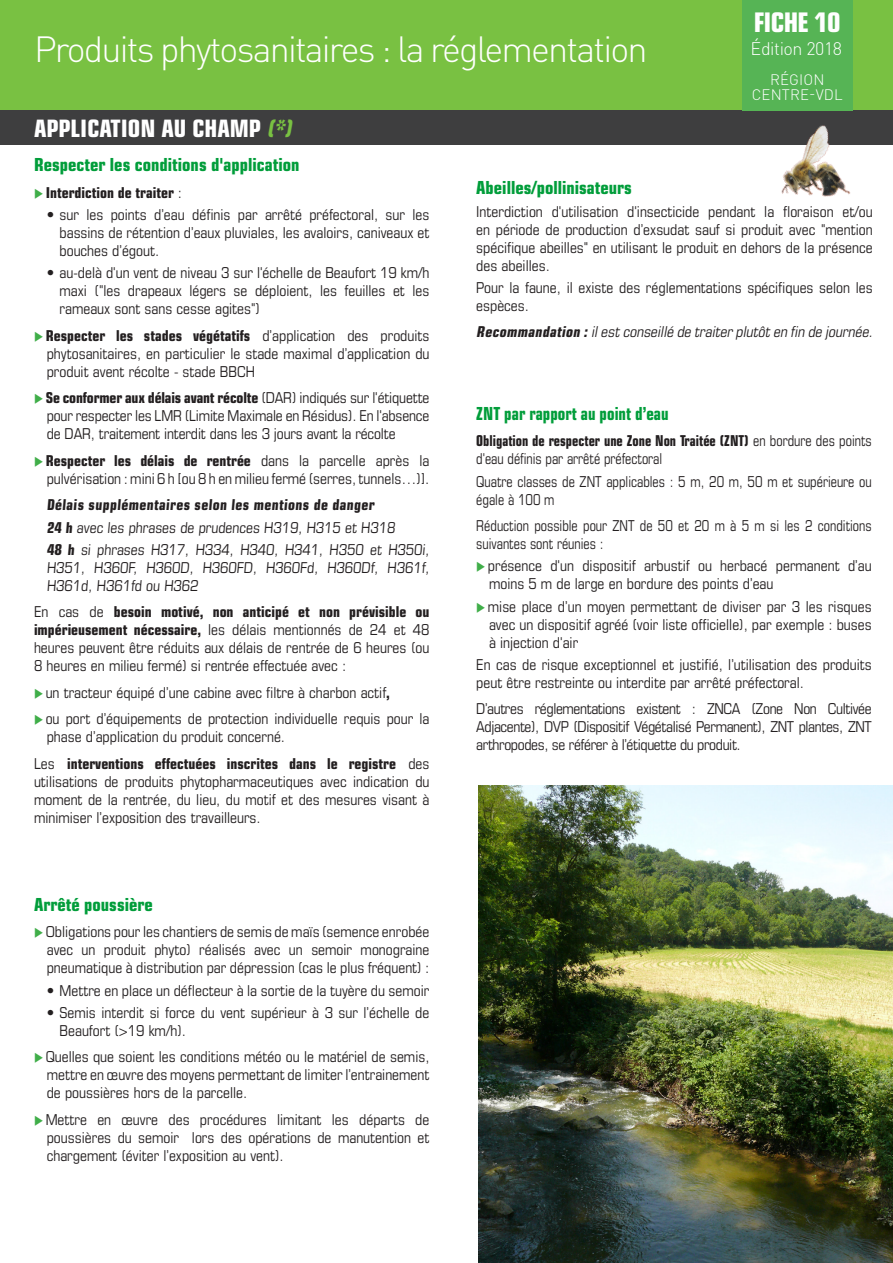
<style>
.page{position:relative;width:893px;height:1263px;background:#fff}
.page>*{position:absolute;margin:0;border:0;box-sizing:border-box;transform-origin:0 0}
.t1{font:300 36px "DIN Pro";letter-spacing:-.05em;color:#fff}
.t2{font:700 condensed 27px "Eurostile LT Std";letter-spacing:-.025em;color:#fff}
.t3{font:700 condensed 24px "Eurostile LT Std";color:#fff}
.t4{font:700 condensed 18px "Eurostile LT Std";color:#019d3a}
.t5{font:700 condensed 18px "Eurostile LT Std";color:#019d3a;scale:.9 1}
.t6{font:300 18px "DIN Pro";letter-spacing:-.025em;color:#fff}
.t7{font:condensed 15px/18px "Eurostile LT Std";color:#231f20;text-align:justify}
.t8{font:condensed 15px/18px "Eurostile LT Std";color:#231f20;scale:.9 1}
.t9{font:italic condensed 15px "Eurostile LT Std";color:#231f20}
.t10{font:700 condensed 15px "Eurostile LT Std";color:#231f20}
.t11{font:300 15px/15px "DIN Pro";letter-spacing:.01em;color:#fff;text-align:center}
.s1{font-style:italic;color:#79c142}
.s2{color:#40ae49}
.s3{font-weight:400}
.s4{font-weight:700}
</style>
<div class="page">
<div style="left:0;top:0;width:893px;height:111px;background:#79c142"></div>
<div style="left:0;top:111px;width:893px;height:34px;background:#3e3e3f"></div>
<div style="left:742px;top:0;width:111px;height:111px;background:#56b455"></div>
<img style="left:478px;top:786px;width:415px;height:477px">
<img style="left:729px;top:110px;width:148px;height:87px">
<h1 class="t1" style="left:34px;top:24px;width:615px">Produits phytosanitaires : la réglementation</h1>
<h3 class="t3" style="left:34px;top:114px;width:264px">APPLICATION AU CHAMP <span class="s1">(*)</span></h3>
<h2 class="t2" style="left:754px;top:6px;width:89px">FICHE 10</h2>
<p class="t6" style="left:751px;top:36px;width:93px">Édition 2018</p>
<p class="t11" style="left:752px;top:71px;width:92px">RÉGION<br>CENTRE-VDL</p>
<p class="t4" style="left:34px;top:154px;width:267px">Respecter les conditions d'application</p>
<p class="t10" style="left:34px;top:183px;width:149px"><span class="s2">◆</span> Interdiction de traiter <span class="s3">:</span></p>
<p class="t7" style="left:60px;top:205px;width:371px;text-indent:-13px">• sur les points d’eau définis par arrêté préfectoral, sur les bassins de rétention d’eaux pluviales, les avaloirs, caniveaux et bouches d’égout.</p>
<p class="t7" style="left:60px;top:264px;width:371px;text-indent:-13px">• au-delà d'un vent de niveau 3 sur l'échelle de Beaufort 19 km/h maxi ("les drapeaux légers se déploient, les feuilles et les rameaux sont sans cesse agites")</p>
<p class="t7" style="left:47px;top:326px;width:384px;text-indent:-13px"><span class="s2">◆</span> <span class="s4">Respecter les stades végétatifs</span> d’application des produits phytosanitaires, en particulier le stade maximal d’application du produit avent récolte - stade BBCH</p>
<p class="t7" style="left:47px;top:389px;width:384px;text-indent:-13px"><span class="s2">◆</span> <span class="s4">Se conformer aux délais avant récolte</span> (DAR) indiqués sur l'étiquette pour respecter les LMR (Limite Maximale en Résidus). En l'absence de DAR, traitement interdit dans les 3 jours avant la récolte</p>
<p class="t7" style="left:34px;top:451px;width:397px;text-align:right"><span class="s2">◆</span> <span class="s4">Respecter les délais de rentrée</span> dans la parcelle après la pulvérisation : mini 6 h [ou 8 h en milieu fermé (serres, tunnels…)].</p>
<p class="t7" style="left:47px;top:494px;width:386px;line-height:22.2px;text-align:left"><span class="s4">Délais supplémentaires selon les mentions de danger<br>24 h</span> avec les phrases de prudences H319, H315 et H318<br><span class="s4">48 h</span> si phrases H317, H334, H340, H341, H350 et H350i,</p>
<p class="t7" style="left:47px;top:558px;width:386px">H351, H360F, H360D, H360FD, H360Fd, H360Df, H361f,<br>H361d, H361fd ou H362</p>
<p class="t7" style="left:34px;top:603px;width:397px">En cas de <span class="s4">besoin motivé, non anticipé et non prévisible ou impérieusement nécessaire,</span> les délais mentionnés de 24 et 48 heures peuvent être réduits aux délais de rentrée de 6 heures (ou 8 heures en milieu fermé) si rentrée effectuée avec :</p>
<p class="t7" style="left:34px;top:683px;width:357px"><span class="s2">◆</span> un tracteur équipé d’une cabine avec filtre à charbon actif<span class="s4">,</span></p>
<p class="t7" style="left:47px;top:710px;width:384px;text-indent:-13px"><span class="s2">◆</span> ou port d’équipements de protection individuelle requis pour la phase d’application du produit concerné.</p>
<p class="t7" style="left:34px;top:754px;width:397px">Les <span class="s4">interventions effectuées inscrites dans le registre</span> des utilisations de produits phytopharmaceutiques avec indication du moment de la rentrée, du lieu, du motif et des mesures visant à minimiser l’exposition des travailleurs.</p>
<p class="t4" style="left:34px;top:893px;width:120px">Arrêté poussière</p>
<p class="t7" style="left:47px;top:923px;width:384px;text-indent:-13px"><span class="s2">◆</span> Obligations pour les chantiers de semis de maïs (semence enrobée avec un produit phyto) réalisés avec un semoir monograine pneumatique à distribution par dépression (cas le plus fréquent) :</p>
<p class="t7" style="left:47px;top:981px;width:384px">• Mettre en place un déflecteur à la sortie de la tuyère du semoir</p>
<p class="t7" style="left:60px;top:1003px;width:371px;text-indent:-13px">• Semis interdit si force du vent supérieur à 3 sur l’échelle de<br>Beaufort (&gt;19 km/h).</p>
<p class="t7" style="left:47px;top:1048px;width:384px;text-indent:-13px"><span class="s2">◆</span> Quelles que soient les conditions météo ou le matériel de semis, mettre en œuvre des moyens permettant de limiter l’entrainement de poussières hors de la parcelle.</p>
<p class="t7" style="left:47px;top:1110px;width:384px;text-indent:-13px"><span class="s2">◆</span> Mettre en œuvre des procédures limitant les départs de poussières du semoir lors des opérations de manutention et chargement (éviter l’exposition au vent).</p>
<p class="t4" style="left:476px;top:177px;width:157px">Abeilles/pollinisateurs</p>
<p class="t7" style="left:476px;top:202px;width:398px">Interdiction d'utilisation d'insecticide pendant la floraison et/ou en période de production d’exsudat sauf si produit avec "mention spécifique abeilles" en utilisant le produit en dehors de la présence des abeilles.</p>
<p class="t7" style="left:476px;top:278px;width:398px">Pour la faune, il existe des réglementations spécifiques selon les espèces.</p>
<p class="t9" style="left:476px;top:323px;width:401px"><span class="s4">Recommandation :</span>ilestconseillé de traiterplutôten fin de journée.</p>
<p class="t5" style="left:476px;top:402px;width:215px">ZNT par rapport au point d’eau</p>
<p class="t8" style="left:476px;top:432px;width:441px"><span class="s4">Obligation de respecter une Zone Non Traitée (ZNT)</span> en bordure des points d'eau définis par arrêté préfectoral</p>
<p class="t8" style="left:476px;top:472px;width:441px">Quatre classes de ZNT applicables : 5 m, 20 m, 50 m et supérieure ou égale à 100 m</p>
<p class="t8" style="left:476px;top:516px;width:441px">Réduction possible pour ZNT de 50 et 20 m à 5 m si les 2 conditions suivantes sont réunies :</p>
<p class="t7" style="left:489px;top:557px;width:384px;text-indent:-13px"><span class="s2">◆</span> présence d'un dispositif arbustif ou herbacé permanent d’au moins 5 m de large en bordure des points d’eau</p>
<p class="t7" style="left:489px;top:597px;width:384px;text-indent:-13px"><span class="s2">◆</span> mise place d’un moyen permettant de diviser par 3 les risques avec un dispositif agréé (voir liste officielle), par exemple : buses à injection d'air</p>
<p class="t7" style="left:476px;top:655px;width:397px">En cas de risque exceptionnel et justifié, l’utilisation des produits peut être restreinte ou interdite par arrêté préfectoral.</p>
<p class="t7" style="left:476px;top:700px;width:397px">D’autres réglementations existent : ZNCA (Zone Non Cultivée Adjacente), DVP (Dispositif Végétalisé Permanent), ZNT plantes, ZNT arthropodes, se référer à l’étiquette du produit.</p>
</div>
